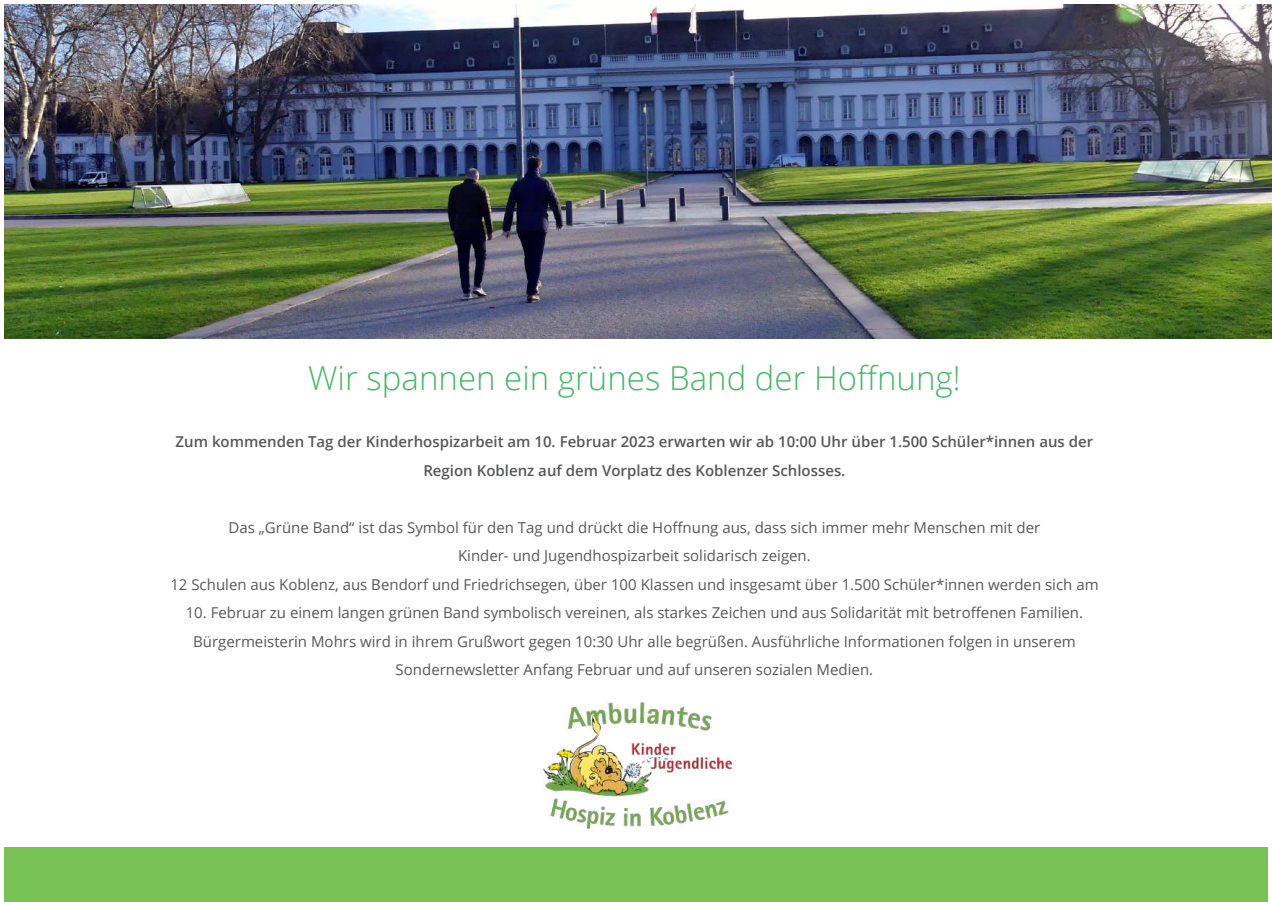
<style>
.page{position:relative;width:1272px;height:902px;background:#fff}
.page>*{position:absolute;margin:0;border:0;box-sizing:border-box;transform-origin:0 0}
.t1{font:300 33px "Open Sans";color:#45b867}
.t2{font:15px/28.5px "Open Sans";color:#57585a;text-align:center}
.t3{font:600 15px/28.5px "Open Sans";color:#57585a;text-align:center}
</style>
<div class="page">
<img style="left:4px;top:4px;width:1267px;height:334px">
<div style="left:4px;top:847px;width:1263px;height:54px;background:#78c256"></div>
<img style="left:543px;top:701px;width:189px;height:130px">
<h1 class="t1" style="left:308px;top:355px;width:654px">Wir spannen ein grünes Band der Hoffnung!</h1>
<p class="t3" style="left:176px;top:427px;width:919px">Zum kommenden Tag der Kinderhospizarbeit am 10. Februar 2023 erwarten wir ab 10:00 Uhr über 1.500 Schüler*innen aus der<br>Region Koblenz auf dem Vorplatz des Koblenzer Schlosses.</p>
<p class="t2" style="left:170px;top:512px;width:929px">Das „Grüne Band“ ist das Symbol für den Tag und drückt die Hoffnung aus, dass sich immer mehr Menschen mit der<br>Kinder- und Jugendhospizarbeit solidarisch zeigen.<br>12 Schulen aus Koblenz, aus Bendorf und Friedrichsegen, über 100 Klassen und insgesamt über 1.500 Schüler*innen werden sich am</p>
<p class="t2" style="left:186px;top:598px;width:898px">10. Februar zu einem langen grünen Band symbolisch vereinen, als starkes Zeichen und aus Solidarität mit betroffenen Familien.<br>Bürgermeisterin Mohrs wird in ihrem Grußwort gegen 10:30 Uhr alle begrüßen. Ausführliche Informationen folgen in unserem<br>Sondernewsletter Anfang Februar und auf unseren sozialen Medien.</p>
</div>
